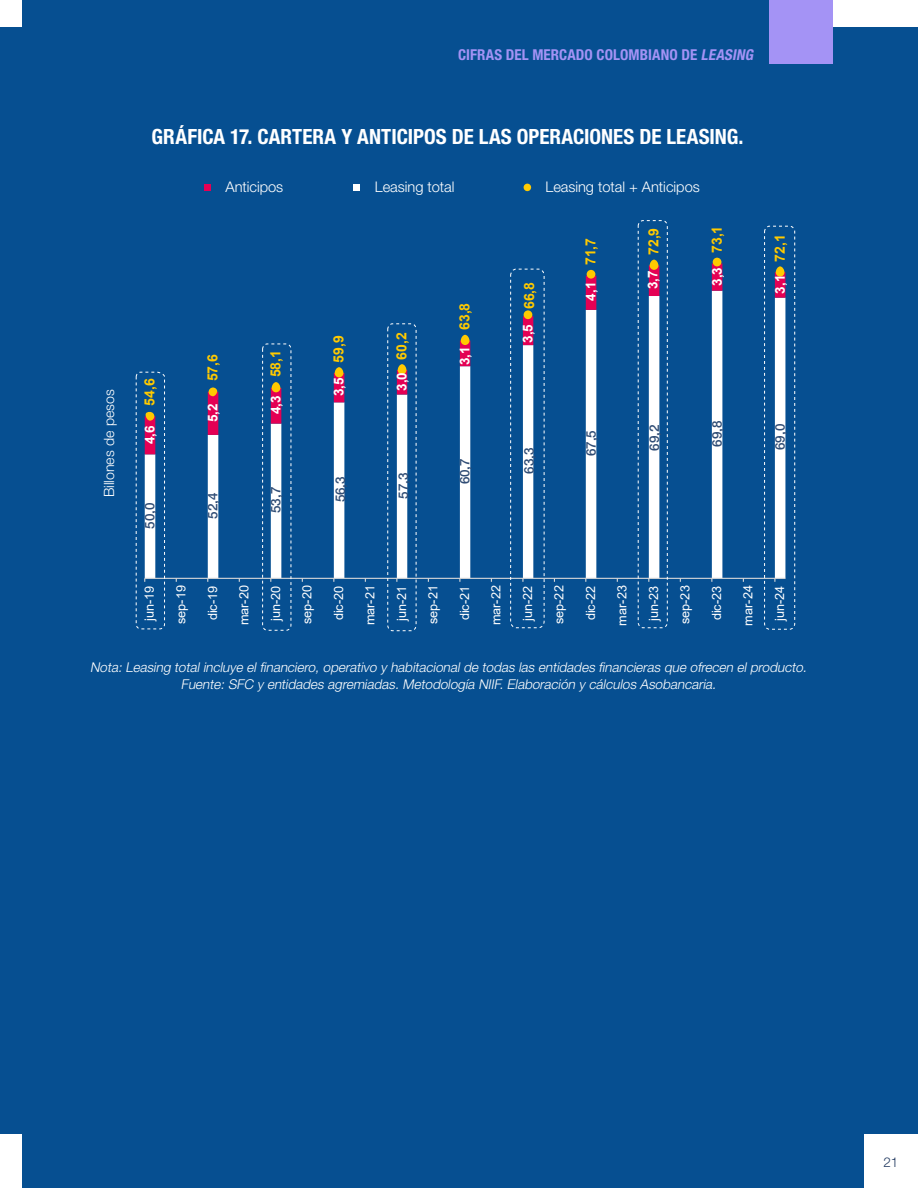
<style>
.page{position:relative;width:918px;height:1188px;background:#064f91}
.page>*{position:absolute;margin:0;border:0;box-sizing:border-box;transform-origin:0 0}
.t1{font:700 condensed 21px "Helvetica Neue LT Std";color:#fff}
.t2{font:700 condensed 15px "Helvetica Neue LT Std";letter-spacing:.005em;color:#a493f5}
.t3{font:300 14.7px "Helvetica Neue LT Std";color:#fff}
.t4{font:700 14.1px "Arial";color:#ffca00}
.t5{font:300 14.1px "Helvetica Neue LT Std";color:#fff}
.t6{font:italic 300 13.5px/16.5px "Helvetica Neue LT Std";color:#fff;text-align:center}
.t7{font:500 13.5px "Helvetica Neue LT Std";color:#304d75}
.t8{font:700 13.5px "Arial";color:#fff}
.t9{font:300 13.5px "Helvetica Neue LT Std";color:#263d63}
.t10{font:12.75px "Arial";letter-spacing:.005em;color:#fff}
.s1{font-style:italic}
</style>
<div class="page">
<div style="left:864px;top:1134px;width:54px;height:54px;background:#fff"></div>
<div style="left:769px;top:0;width:64px;height:64px;background:#a493f5"></div>
<div style="left:833px;top:0;width:85px;height:27px;background:#fff"></div>
<div style="left:0;top:1134px;width:21px;height:54px;background:#fff"></div>
<div style="left:0;top:0;width:21px;height:27px;background:#fff"></div>
<svg style="left:165px;top:454px;width:620px;height:124px"></svg>
<svg style="left:207px;top:263px;width:578px;height:191px"></svg>
<hr style="left:145px;top:578px;width:640px;height:1px;background:#d9d9d9">
<svg style="left:209px;top:388px;width:8px;height:8px"></svg>
<div style="left:272px;top:382px;width:8px;height:10px;background:#ffca00;border-radius:4px"></div>
<div style="left:335px;top:367px;width:8px;height:10px;background:#ffca00;border-radius:4px"></div>
<div style="left:398px;top:364px;width:8px;height:10px;background:#ffca00;border-radius:4px"></div>
<div style="left:461px;top:335px;width:8px;height:10px;background:#ffca00;border-radius:4px"></div>
<div style="left:524px;top:310px;width:8px;height:9px;background:#ffca00;border-radius:50%"></div>
<div style="left:587px;top:270px;width:8px;height:9px;background:#ffca00;border-radius:50%"></div>
<div style="left:650px;top:260px;width:8px;height:10px;background:#ffca00;border-radius:4px"></div>
<div style="left:713px;top:258px;width:8px;height:8px;background:#ffca00;border-radius:50%"></div>
<div style="left:776px;top:266px;width:8px;height:11px;background:#ffca00;border-radius:4px"></div>
<div style="left:204px;top:184px;width:7px;height:7px;background:#e40054"></div>
<div style="left:353px;top:184px;width:7px;height:7px;background:#fff"></div>
<div style="left:524px;top:184px;width:7px;height:7px;background:#ffca00;border-radius:50%"></div>
<div style="left:638px;top:220px;width:30px;height:408px;border:1px dashed #fff;border-radius:5px"></div>
<div style="left:510px;top:269px;width:34px;height:359px;border:1px dashed #fff;border-radius:6px"></div>
<div style="left:387px;top:323px;width:29px;height:308px;border:1px dashed #fff;border-radius:5px"></div>
<div style="left:764px;top:226px;width:31px;height:404px;border:1px dashed #fff;border-radius:5px"></div>
<div style="left:262px;top:344px;width:29px;height:287px;border:1px dashed #fff;border-radius:5px"></div>
<svg style="left:135px;top:371px;width:30px;height:259px"></svg>
<p class="t2" style="left:458px;top:46px;width:300px">CIFRAS DEL MERCADO COLOMBIANO DE <span class="s1">LEASING</span></p>
<h1 class="t1" style="left:152px;top:124px;width:593px">GRÁFICA 17. CARTERA Y ANTICIPOS DE LAS OPERACIONES DE LEASING.</h1>
<p class="t3" style="left:226px;top:177px;width:59px">Anticipos</p>
<p class="t3" style="left:375px;top:177px;width:81px">Leasing total</p>
<p class="t3" style="left:545px;top:177px;width:156px">Leasing total + Anticipos</p>
<p class="t5" style="left:101px;top:497px;width:109px;rotate:-90deg">Billones de pesos</p>
<p class="t4" style="left:140px;top:406px;width:29px;rotate:-90deg">54,6</p>
<p class="t8" style="left:140px;top:444px;width:20px;rotate:-90deg">4,6</p>
<p class="t4" style="left:203px;top:381px;width:29px;rotate:-90deg">57,6</p>
<p class="t4" style="left:266px;top:377px;width:29px;rotate:-90deg">58,1</p>
<p class="t8" style="left:203px;top:422px;width:20px;rotate:-90deg">5,2</p>
<p class="t8" style="left:266px;top:414px;width:20px;rotate:-90deg">4,3</p>
<p class="t4" style="left:329px;top:363px;width:29px;rotate:-90deg">59,9</p>
<p class="t4" style="left:392px;top:360px;width:29px;rotate:-90deg">60,2</p>
<p class="t8" style="left:329px;top:396px;width:20px;rotate:-90deg">3,5</p>
<p class="t8" style="left:392px;top:391px;width:20px;rotate:-90deg">3,0</p>
<p class="t7" style="left:142px;top:529px;width:28px;rotate:-90deg">50,0</p>
<p class="t7" style="left:205px;top:519px;width:28px;rotate:-90deg">52,4</p>
<p class="t7" style="left:268px;top:513px;width:28px;rotate:-90deg">53,7</p>
<p class="t7" style="left:332px;top:502px;width:28px;rotate:-90deg">56,3</p>
<p class="t7" style="left:395px;top:499px;width:28px;rotate:-90deg">57,3</p>
<p class="t4" style="left:455px;top:330px;width:29px;rotate:-90deg">63,8</p>
<p class="t8" style="left:455px;top:365px;width:20px;rotate:-90deg">3,1</p>
<p class="t4" style="left:519px;top:309px;width:29px;rotate:-90deg">66,8</p>
<p class="t8" style="left:518px;top:343px;width:20px;rotate:-90deg">3,5</p>
<p class="t7" style="left:457px;top:484px;width:28px;rotate:-90deg">60,7</p>
<p class="t7" style="left:521px;top:474px;width:28px;rotate:-90deg">63,3</p>
<p class="t4" style="left:581px;top:265px;width:29px;rotate:-90deg">71,7</p>
<p class="t4" style="left:644px;top:255px;width:29px;rotate:-90deg">72,9</p>
<p class="t4" style="left:707px;top:253px;width:29px;rotate:-90deg">73,1</p>
<p class="t4" style="left:770px;top:262px;width:29px;rotate:-90deg">72,1</p>
<p class="t8" style="left:581px;top:301px;width:20px;rotate:-90deg">4,1</p>
<p class="t8" style="left:643px;top:289px;width:20px;rotate:-90deg">3,7</p>
<p class="t8" style="left:707px;top:286px;width:20px;rotate:-90deg">3,3</p>
<p class="t8" style="left:770px;top:294px;width:20px;rotate:-90deg">3,1</p>
<p class="t7" style="left:583px;top:456px;width:28px;rotate:-90deg">67,5</p>
<p class="t7" style="left:646px;top:451px;width:28px;rotate:-90deg">69,2</p>
<p class="t7" style="left:709px;top:447px;width:28px;rotate:-90deg">69,8</p>
<p class="t7" style="left:772px;top:450px;width:28px;rotate:-90deg">69,0</p>
<p class="t10" style="left:141px;top:621px;width:37px;rotate:-90deg">jun-19</p>
<p class="t10" style="left:172px;top:624px;width:40px;rotate:-90deg">sep-19</p>
<p class="t10" style="left:204px;top:620px;width:36px;rotate:-90deg">dic-19</p>
<p class="t10" style="left:235px;top:625px;width:42px;rotate:-90deg">mar-20</p>
<p class="t10" style="left:267px;top:621px;width:37px;rotate:-90deg">jun-20</p>
<p class="t10" style="left:298px;top:624px;width:40px;rotate:-90deg">sep-20</p>
<p class="t10" style="left:330px;top:620px;width:36px;rotate:-90deg">dic-20</p>
<p class="t10" style="left:361px;top:625px;width:42px;rotate:-90deg">mar-21</p>
<p class="t10" style="left:393px;top:621px;width:37px;rotate:-90deg">jun-21</p>
<p class="t10" style="left:424px;top:624px;width:40px;rotate:-90deg">sep-21</p>
<p class="t10" style="left:456px;top:620px;width:36px;rotate:-90deg">dic-21</p>
<p class="t10" style="left:487px;top:625px;width:42px;rotate:-90deg">mar-22</p>
<p class="t10" style="left:519px;top:621px;width:37px;rotate:-90deg">jun-22</p>
<p class="t10" style="left:550px;top:624px;width:40px;rotate:-90deg">sep-22</p>
<p class="t10" style="left:582px;top:620px;width:36px;rotate:-90deg">dic-22</p>
<p class="t10" style="left:613px;top:626px;width:42px;rotate:-90deg">mar-23</p>
<p class="t10" style="left:645px;top:621px;width:37px;rotate:-90deg">jun-23</p>
<p class="t10" style="left:676px;top:624px;width:40px;rotate:-90deg">sep-23</p>
<p class="t10" style="left:708px;top:620px;width:36px;rotate:-90deg">dic-23</p>
<p class="t10" style="left:739px;top:626px;width:42px;rotate:-90deg">mar-24</p>
<p class="t10" style="left:771px;top:621px;width:37px;rotate:-90deg">jun-24</p>
<p class="t6" style="left:90px;top:659px;width:721px">Nota: Leasing total incluye el financiero, operativo y habitacional de todas las entidades financieras que ofrecen el producto.<br>Fuente: SFC y entidades agremiadas. Metodología NIIF. Elaboración y cálculos Asobancaria.</p>
<p class="t9" style="left:883px;top:1154px;width:17px">21</p>
</div>
